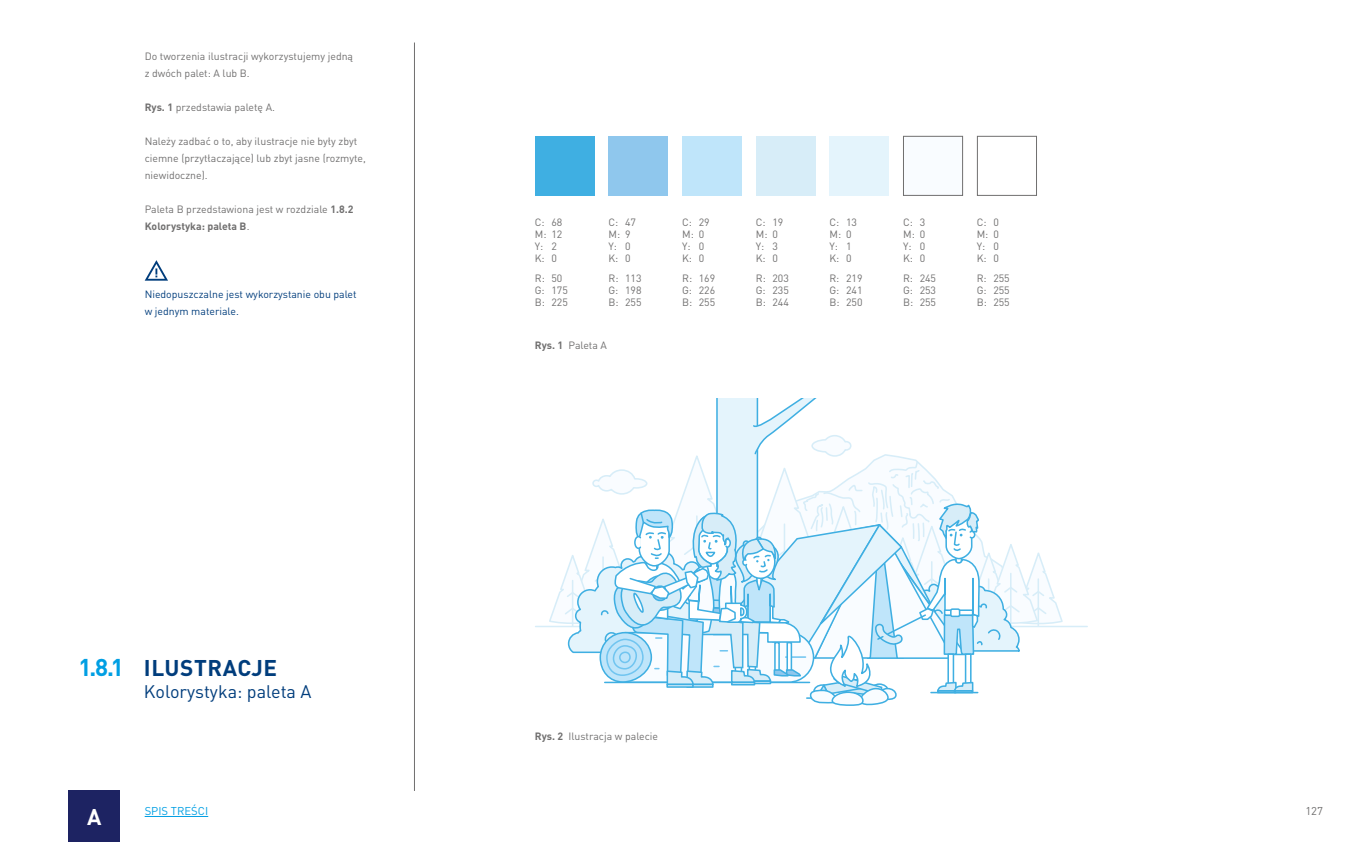
<style>
.page{position:relative;width:1348px;height:842px;background:#fff}
.page>*{position:absolute;margin:0;border:0;box-sizing:border-box;transform-origin:0 0}
.t1{font:700 22.5px "DIN Pro Pl";letter-spacing:.025em;color:#003d7c}
.t2{font:700 22.5px "DIN Pro Pl";color:#fff}
.t3{font:18px "DIN Pro Pl";color:#003d7c}
.t4{font:11.25px "DIN Pro Pl";color:#009fe3}
.t5{font:11.25px "DIN Pro Pl";color:#706f6f}
.t6{font:10.5px/12px "DIN Pro Pl";color:#706f6f}
.t7{font:10.5px/17px "DIN Pro Pl";color:#003d7c}
.s1{font-weight:700}
.s2{font-size:24px;color:#009fe3}
</style>
<div class="page">
<hr style="left:414px;top:43px;width:1px;height:748px;background:#706f6f">
<hr style="left:145px;top:816px;width:63px;height:1px;background:#009fe3">
<div style="left:69px;top:791px;width:51px;height:51px;background:#1d2362"></div>
<div style="left:608px;top:136px;width:60px;height:60px;background:#8fc7ed"></div>
<div style="left:755px;top:136px;width:60px;height:60px;background:#d7edf8"></div>
<div style="left:829px;top:136px;width:59px;height:60px;background:#e4f4fc"></div>
<div style="left:903px;top:136px;width:59px;height:60px;background:#f9fcff;border:1px solid #706f6f"></div>
<div style="left:976px;top:136px;width:60px;height:60px;background:#fff;border:1px solid #706f6f"></div>
<div style="left:534px;top:136px;width:60px;height:60px;background:#3fafe2"></div>
<div style="left:682px;top:136px;width:59px;height:60px;background:#bfe5fa"></div>
<svg style="left:145px;top:260px;width:23px;height:21px"></svg>
<hr style="left:535px;top:626px;width:551px;height:1px;background:#d7edf8">
<svg style="left:548px;top:398px;width:515px;height:308px"></svg>
<p class="t6" style="left:145px;top:47px;width:210px;line-height:17px">Do tworzenia ilustracji wykorzystujemy jedną z dwóch palet: A lub B.</p>
<p class="t6" style="left:145px;top:101px;width:132px"><span class="s1">Rys. 1</span> przedstawia paletę A.</p>
<p class="t6" style="left:145px;top:132px;width:223px;line-height:17px">Należy zadbać o to, aby ilustracje nie były zbyt ciemne (przytłaczające) lub zbyt jasne (rozmyte, niewidoczne).</p>
<p class="t6" style="left:145px;top:200px;width:210px;line-height:17px">Paleta B przedstawiona jest w rozdziale <span class="s1">1.8.2<br>Kolorystyka: paleta B</span>.</p>
<p class="t7" style="left:145px;top:285px;width:213px">Niedopuszczalne jest wykorzystanie obu palet w jednym materiale.</p>
<h1 class="t1" style="left:79px;top:653px;width:200px"><span class="s2">1.8.1</span> ILUSTRACJE</h1>
<h2 class="t3" style="left:144px;top:680px;width:169px">Kolorystyka: paleta A</h2>
<p class="t6" style="left:534px;top:216px;width:29px">C: 68<br>M: 12<br>Y: 2<br>K: 0</p>
<p class="t6" style="left:534px;top:272px;width:35px">R: 50<br>G: 175<br>B: 225</p>
<p class="t6" style="left:608px;top:216px;width:29px">C: 47<br>M: 9<br>Y: 0<br>K: 0</p>
<p class="t6" style="left:608px;top:272px;width:35px;text-align:justify">R: 113<br>G: 198<br>B: 255</p>
<p class="t6" style="left:534px;top:339px;width:74px"><span class="s1">Rys. 1</span> Paleta A</p>
<p class="t6" style="left:682px;top:216px;width:29px">C: 29<br>M: 0<br>Y: 0<br>K: 0</p>
<p class="t6" style="left:682px;top:272px;width:35px;text-align:justify">R: 169<br>G: 226<br>B: 255</p>
<p class="t6" style="left:755px;top:216px;width:29px">C: 19<br>M: 0<br>Y: 3<br>K: 0</p>
<p class="t6" style="left:755px;top:272px;width:35px;text-align:justify">R: 203<br>G: 235<br>B: 244</p>
<p class="t6" style="left:829px;top:216px;width:29px">C: 13<br>M: 0<br>Y: 1<br>K: 0</p>
<p class="t6" style="left:829px;top:272px;width:35px;text-align:justify">R: 219<br>G: 241<br>B: 250</p>
<p class="t6" style="left:902px;top:216px;width:24px;text-align:justify">C: 3<br>M: 0<br>Y: 0<br>K: 0</p>
<p class="t6" style="left:902px;top:272px;width:35px;text-align:justify">R: 245<br>G: 253<br>B: 255</p>
<p class="t6" style="left:976px;top:216px;width:24px;text-align:justify">C: 0<br>M: 0<br>Y: 0<br>K: 0</p>
<p class="t6" style="left:976px;top:272px;width:35px;text-align:justify">R: 255<br>G: 255<br>B: 255</p>
<p class="t6" style="left:534px;top:730px;width:125px"><span class="s1">Rys. 2</span> Ilustracja w palecie</p>
<h1 class="t2" style="left:87px;top:801px;width:16px">A</h1>
<p class="t4" style="left:145px;top:804px;width:65px">SPIS TREŚCI</p>
<p class="t5" style="left:1305px;top:804px;width:19px">127</p>
</div>
